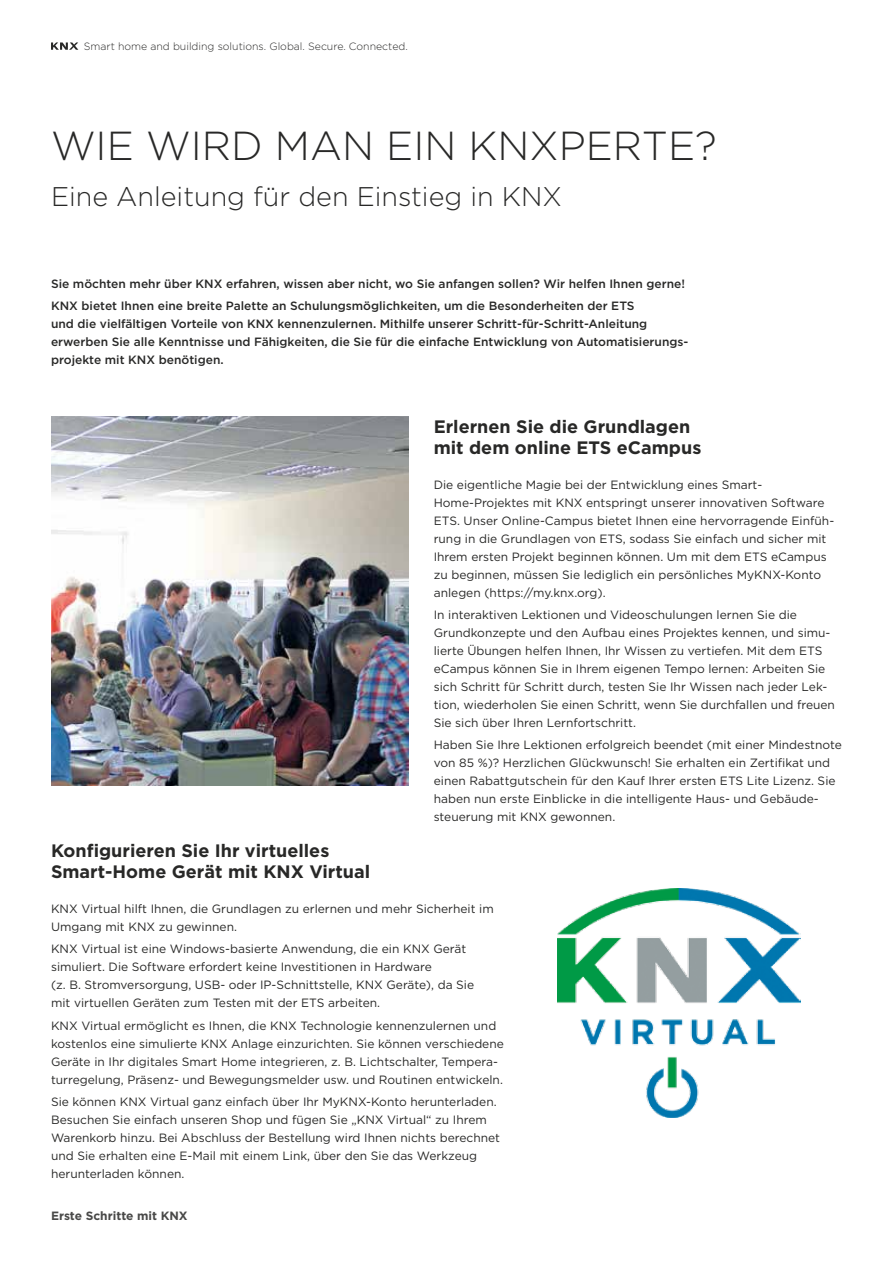
<style>
.page{position:relative;width:893px;height:1263px;background:#fff}
.page>*{position:absolute;margin:0;border:0;box-sizing:border-box;transform-origin:0 0}
.t1{font:300 40.5px "Gotham";color:#282827}
.t2{font:300 27px "Gotham";color:#282827}
.t3{font:700 18px/21px "Gotham";color:#282827}
.t4{font:12px/18px "Gotham";color:#282827}
.t5{font:500 12px/18px "Gotham";color:#282827}
.t6{font:700 12px "Gotham";color:#494948}
.t7{font:300 10.5px "Gotham";color:#282827}
</style>
<div class="page">
<svg style="left:51px;top:42px;width:27px;height:8px"></svg>
<img style="left:51px;top:416px;width:357px;height:369px">
<img style="left:557px;top:889px;width:243px;height:228px">
<p class="t7" style="left:84px;top:39px;width:326px">Smart home and building solutions. Global. Secure. Connected.</p>
<h1 class="t1" style="left:51px;top:120px;width:667px">WIE WIRD MAN EIN KNXPERTE?</h1>
<h2 class="t2" style="left:51px;top:179px;width:512px">Eine Anleitung für den Einstieg in KNX</h2>
<p class="t5" style="left:51px;top:272px;width:635px;line-height:22.2px">Sie möchten mehr über KNX erfahren, wissen aber nicht, wo Sie anfangen sollen? Wir helfen Ihnen gerne!<br>KNX bietet Ihnen eine breite Palette an Schulungsmöglichkeiten, um die Besonderheiten der ETS</p>
<p class="t5" style="left:51px;top:315px;width:639px">und die vielfältigen Vorteile von KNX kennenzulernen. Mithilfe unserer Schritt-für-Schritt-Anleitung erwerben Sie alle Kenntnisse und Fähigkeiten, die Sie für die einfache Entwicklung von Automatisierungs&shy;projekte mit KNX benötigen.</p>
<h3 class="t3" style="left:434px;top:416px;width:269px">Erlernen Sie die Grundlagen mit dem online ETS eCampus</h3>
<p class="t4" style="left:434px;top:475px;width:402px">Die eigentliche Magie bei der Entwicklung eines Smart-Home-Projektes mit KNX entspringt unserer innovativen Software ETS. Unser Online-Campus bietet Ihnen eine hervorragende Einfüh&shy;rung in die Grundlagen von ETS, sodass Sie einfach und sicher mit Ihrem ersten Projekt beginnen können. Um mit dem ETS eCampus zu beginnen, müssen Sie lediglich ein persönliches MyKNX-Konto anlegen (https://my.knx.org).</p>
<p class="t4" style="left:434px;top:606px;width:403px">In interaktiven Lektionen und Videoschulungen lernen Sie die Grundkonzepte und den Aufbau eines Projektes kennen, und simu&shy;lierte Übungen helfen Ihnen, Ihr Wissen zu vertiefen. Mit dem ETS eCampus können Sie in Ihrem eigenen Tempo lernen: Arbeiten Sie sich Schritt für Schritt durch, testen Sie Ihr Wissen nach jeder Lek&shy;tion, wiederholen Sie einen Schritt, wenn Sie durchfallen und freuen Sie sich über Ihren Lernfortschritt.</p>
<p class="t4" style="left:434px;top:736px;width:410px">Haben Sie Ihre Lektionen erfolgreich beendet (mit einer Mindestnote von 85 %)? Herzlichen Glückwunsch! Sie erhalten ein Zertifikat und einen Rabattgutschein für den Kauf Ihrer ersten ETS Lite Lizenz. Sie haben nun erste Einblicke in die intelligente Haus- und Gebäude&shy;steuerung mit KNX gewonnen.</p>
<h3 class="t3" style="left:51px;top:840px;width:321px">Konfigurieren Sie Ihr virtuelles<br>Smart-Home Gerät mit KNX Virtual</h3>
<p class="t4" style="left:51px;top:900px;width:444px">KNX Virtual hilft Ihnen, die Grundlagen zu erlernen und mehr Sicherheit im<br>Umgang mit KNX zu gewinnen.</p>
<p class="t4" style="left:51px;top:940px;width:425px">KNX Virtual ist eine Windows-basierte Anwendung, die ein KNX Gerät simuliert. Die Software erfordert keine Investitionen in Hardware<br>(z. B. Stromversorgung, USB- oder IP-Schnittstelle, KNX Geräte), da Sie mit virtuellen Geräten zum Testen mit der ETS arbeiten.</p>
<p class="t4" style="left:51px;top:1016px;width:454px">KNX Virtual ermöglicht es Ihnen, die KNX Technologie kennenzulernen und kostenlos eine simulierte KNX Anlage einzurichten. Sie können verschiedene Geräte in Ihr digitales Smart Home integrieren, z. B. Lichtschalter, Tempera&shy;turregelung, Präsenz- und Bewegungsmelder usw. und Routinen entwickeln.</p>
<p class="t4" style="left:51px;top:1092px;width:451px">Sie können KNX Virtual ganz einfach über Ihr MyKNX-Konto herunterladen.<br>Besuchen Sie einfach unseren Shop und fügen Sie „KNX Virtual“ zu Ihrem Warenkorb hinzu. Bei Abschluss der Bestellung wird Ihnen nichts berechnet und Sie erhalten eine E-Mail mit einem Link, über den Sie das Werkzeug herunterladen können.</p>
<p class="t6" style="left:51px;top:1209px;width:138px">Erste Schritte mit KNX</p>
</div>
